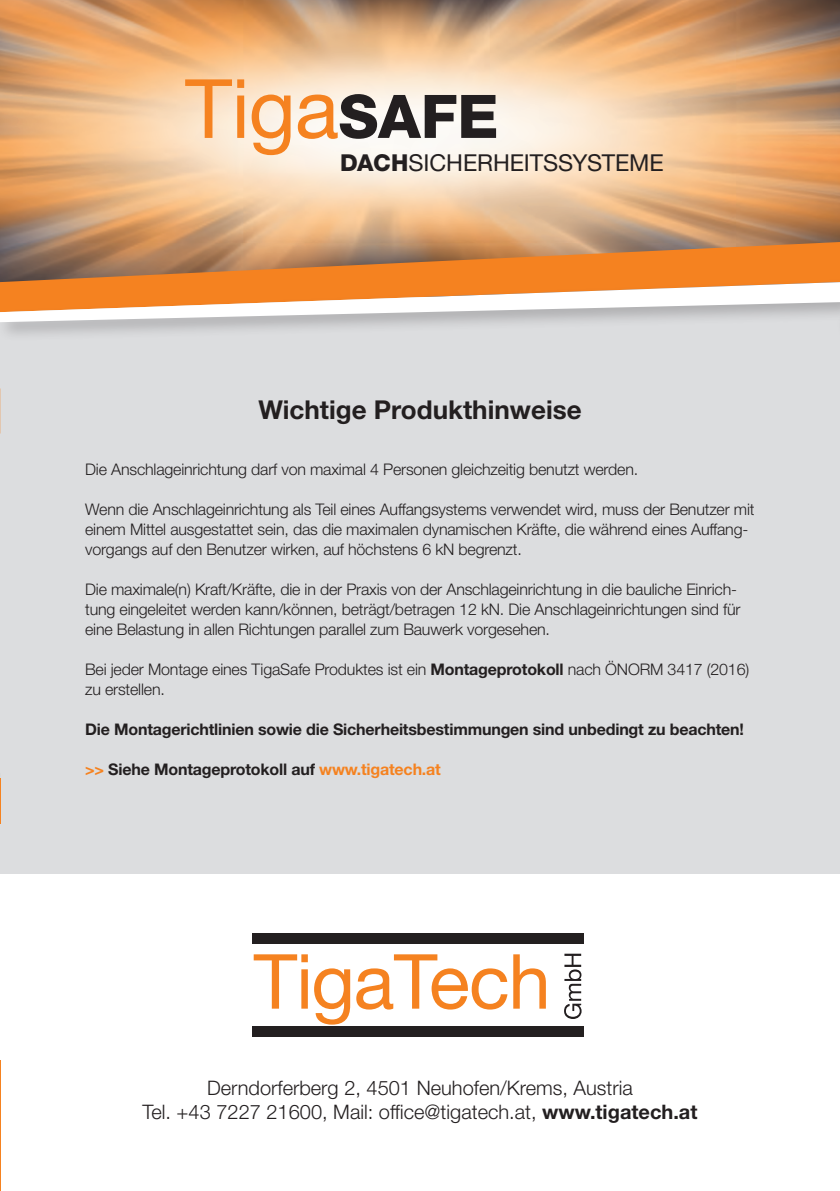
<style>
.page{position:relative;width:840px;height:1191px;background:#fff}
.page>*{position:absolute;margin:0;border:0;box-sizing:border-box;transform-origin:0 0}
.t1{font:82px "Helvetica Neue LT Std";color:#f58220}
.t2{font:700 26px "Helvetica Neue LT Std";color:#231f20}
.t3{font:23.4px "Helvetica Neue LT Std";letter-spacing:-.005em;color:#231f20}
.t4{font:300 20px "Helvetica Neue LT Std";color:#231f20}
.t5{font:300 16px/20px "Helvetica Neue LT Std";letter-spacing:-.01em;color:#231f20}
.t6{font:700 16px "Helvetica Neue LT Std";letter-spacing:-.01em;color:#231f20}
.s1{font-weight:800;font-size:60.2px;color:#231f20}
.s2{font-weight:800}
.s3{font-weight:700}
.s4{color:#f58220}
</style>
<div class="page">
<div style="left:0;top:221px;width:839px;height:652px;background:#dcdddf"></div>
<img style="left:0;top:0;width:839px;height:242px">
<svg style="left:0;top:242px;width:839px;height:36px;background:#c97f42"></svg>
<div style="left:0;top:278px;width:839px;height:64px;background:#231f20;opacity:.25"></div>
<svg style="left:253px;top:954px;width:292px;height:70px"></svg>
<div style="left:252px;top:1026px;width:331px;height:11px;background:#231f20"></div>
<svg style="left:564px;top:953px;width:17px;height:66px"></svg>
<div style="left:252px;top:933px;width:331px;height:11px;background:#231f20"></div>
<hr style="left:835px;top:278px;width:4px;height:64px;background:#231f20;opacity:.25">
<svg style="left:0;top:282px;width:840px;height:40px;background:#ebc09b"></svg>
<hr style="left:0;top:1060px;width:1px;height:131px;background:#f58220">
<hr style="left:0;top:778px;width:1px;height:45px;background:#f58220">
<p class="t1" style="left:185px;top:60px;width:315px">Tiga<span class="s1">SAFE</span></p>
<p class="t3" style="left:340px;top:149px;width:325px"><span class="s2">DACH</span>SICHERHEITSSYSTEME</p>
<p class="t2" style="left:258px;top:393px;width:324px">Wichtige Produkthinweise</p>
<p class="t5" style="left:85px;top:459px;width:554px">Die Anschlageinrichtung darf von maximal 4 Personen gleichzeitig benutzt werden.</p>
<p class="t5" style="left:85px;top:499px;width:670px">Wenn die Anschlageinrichtung als Teil eines Auffangsystems verwendet wird, muss der Benutzer mit einem Mittel ausgestattet sein, das die maximalen dynamischen Kräfte, die während eines Auffang&shy;vorgangs auf den Benutzer wirken, auf höchstens 6 kN begrenzt.</p>
<p class="t5" style="left:85px;top:579px;width:656px">Die maximale(n) Kraft/Kräfte, die in der Praxis von der Anschlageinrichtung in die bauliche Einrich&shy;tung eingeleitet werden kann/können, beträgt/betragen 12 kN. Die Anschlageinrichtungen sind für eine Belastung in allen Richtungen parallel zum Bauwerk vorgesehen.</p>
<p class="t5" style="left:85px;top:659px;width:665px">Bei jeder Montage eines TigaSafe Produktes ist ein <span class="s3">Montageprotokoll</span> nach ÖNORM 3417 (2016) zu erstellen.</p>
<p class="t6" style="left:85px;top:719px;width:660px">Die Montagerichtlinien sowie die Sicherheitsbestimmungen sind unbedingt zu beachten!</p>
<p class="t6" style="left:85px;top:759px;width:357px"><span class="s4">&gt;&gt;</span> Siehe Montageprotokoll auf <span class="s4">www.tigatech.at</span></p>
<p class="t4" style="left:207px;top:1075px;width:427px">Derndorferberg 2, 4501 Neuhofen/Krems, Austria</p>
<p class="t4" style="left:142px;top:1099px;width:556px">Tel. +43 7227 21600, Mail: office@tigatech.at, <span class="s3">www.tigatech.at</span></p>
</div>
